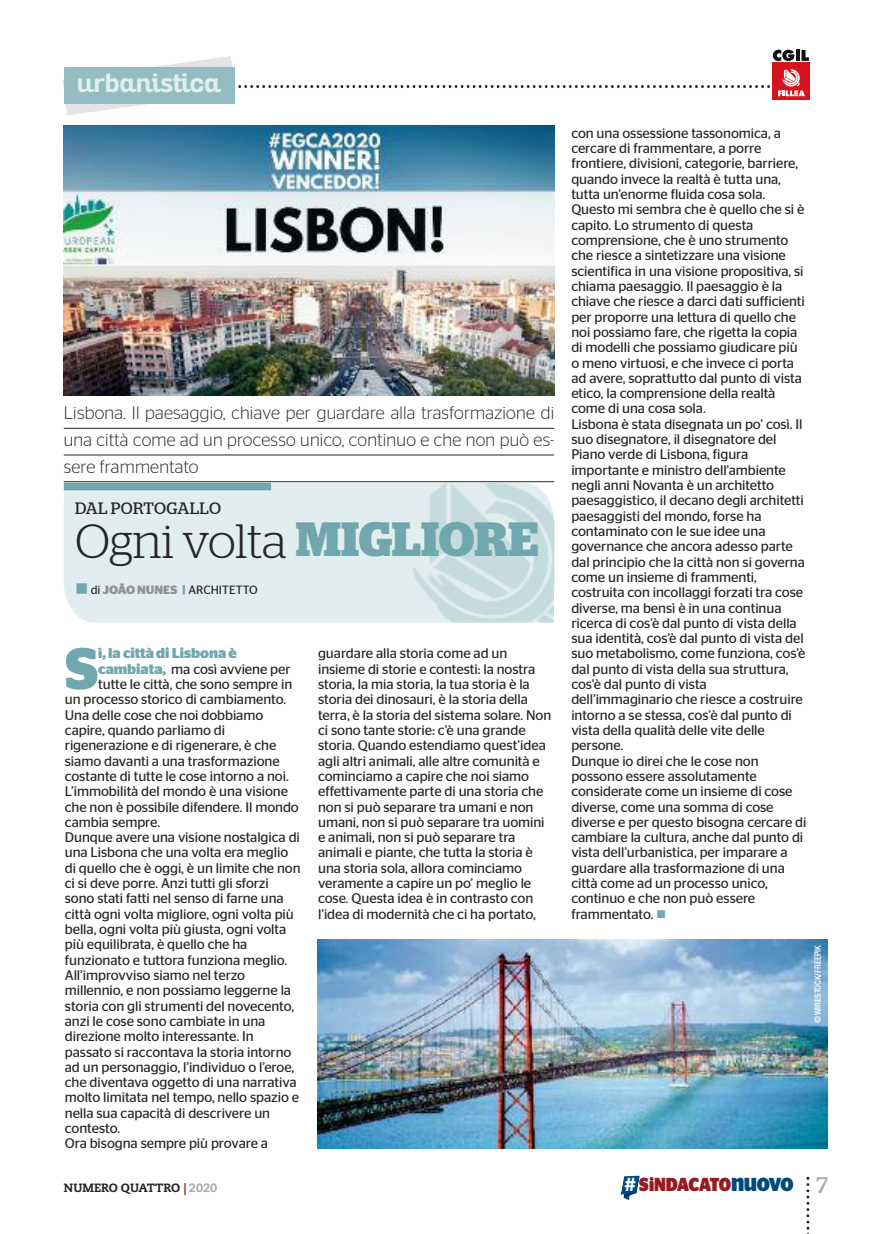
<style>
.page{position:relative;width:893px;height:1234px;background:#fff}
.page>*{position:absolute;margin:0;border:0;box-sizing:border-box;transform-origin:0 0}
.t1{font:700 58.05px "Stag Sans";color:#70a7af}
.t2{font:300 48px "Stag";letter-spacing:-.01em;color:#272526}
.t3{font:700 25.5px "Altair";color:#e2edef}
.t4{font:900 18.75px "Stag Sans";letter-spacing:-.025em;color:#961b20;scale:.85 1}
.t5{font:300 18px/26.7px "Stag Sans";letter-spacing:.015em;color:#272526;text-align:justify}
.t6{font:16.5px "Stag";letter-spacing:.02em;color:#272526}
.t7{font:700 14.4px "Stag Sans";letter-spacing:-.005em;color:#70a7af}
.t8{font:13.95px/15.3px "Stag Sans";letter-spacing:-.005em;color:#272526}
.t9{font:12px "Stag Sans";letter-spacing:.005em;color:#272526}
.t10{font:800 12px "Caecilia LT Std";color:#272526}
.t11{font:500 condensed 8.7px "Helvetica Neue LT Std";color:#fff}
.s1{font-weight:700;color:#70a7af}
.s2{color:#70a7af}
.s3{font-weight:700;color:#939293}
.s4{font-weight:900;color:#70a7af}
.s5{font-weight:700;font-size:14.4px;color:#70a7af}
.s6{color:#a81e25}
.s7{color:#a8a8a8}
.s8{font-weight:500;color:#fff}
.s9{font-weight:700;font-size:24.9px;color:#004b76}
.s10{font-family:"Stag";font-weight:400;font-size:22.5px;color:#a8a8a8}
</style>
<div class="page">
<svg style="left:806px;top:1176px;width:3px;height:54px"></svg>
<svg style="left:621px;top:1175px;width:19px;height:24px"></svg>
<svg style="left:62px;top:50px;width:747px;height:65px"></svg>
<div style="left:64px;top:68px;width:170px;height:36px;background:#94bdc3"></div>
<img style="left:64px;top:126px;width:490px;height:269px">
<div style="left:64px;top:483px;width:349px;height:139px;background:#e2edef"></div>
<img style="left:413px;top:483px;width:141px;height:139px">
<div style="left:64px;top:482px;width:207px;height:8px;background:#70a7af"></div>
<hr style="left:64px;top:428px;width:490px;height:1px;background:#272526">
<hr style="left:64px;top:454px;width:490px;height:1px;background:#272526">
<hr style="left:64px;top:481px;width:490px;height:1px;background:#272526">
<img style="left:317px;top:939px;width:510px;height:209px">
<h3 class="t3" style="left:78px;top:69px;width:145px">urbanistica</h3>
<p class="t5" style="left:64px;top:401px;width:492px">Lisbona. Il paesaggio, chiave per guardare alla trasformazione di una città come ad un processo unico, continuo e che non può es&shy;sere frammentato</p>
<p class="t6" style="left:75px;top:502px;width:147px">DAL PORTOGALLO</p>
<h2 class="t2" style="left:75px;top:524px;width:465px">Ogni volta <span class="s1">MIGLIORE</span></h2>
<p class="t9" style="left:75px;top:585px;width:184px"><span class="s2">■</span> di <span class="s3">JOÃONUNES</span> <span class="s4">|</span> ARCHITETTO</p>
<h1 class="t1" style="left:65px;top:648px;width:35px">S</h1>
<p class="t7" style="left:98px;top:648px;width:140px">ì,la cittàdi Lisbona è</p>
<p class="t8" style="left:98px;top:662px;width:194px"><span class="s5">cambiata,</span> ma così avviene per</p>
<p class="t8" style="left:98px;top:677px;width:196px">tutte le città, che sono sempre in</p>
<p class="t8" style="left:65px;top:692px;width:223px">un processo storico di cambiamento.</p>
<p class="t8" style="left:65px;top:708px;width:200px">Una delle cose che noi dobbiamo</p>
<p class="t8" style="left:65px;top:723px;width:162px">capire, quando parliamo di</p>
<p class="t8" style="left:65px;top:738px;width:213px">rigenerazione e di rigenerare, è che</p>
<p class="t8" style="left:65px;top:754px;width:216px">siamo davanti a una trasformazione</p>
<p class="t8" style="left:65px;top:769px;width:225px">costante di tutte le cose intorno a noi.</p>
<p class="t8" style="left:65px;top:784px;width:225px">L’immobilità del mondo è una visione</p>
<p class="t8" style="left:65px;top:800px;width:236px">che non è possibile difendere. Il mondo</p>
<p class="t8" style="left:65px;top:815px;width:97px">cambia sempre.</p>
<p class="t8" style="left:65px;top:830px;width:237px">Dunque avere una visione nostalgica di</p>
<p class="t8" style="left:65px;top:845px;width:225px">una Lisbona che una volta era meglio</p>
<p class="t8" style="left:65px;top:861px;width:237px">di quello che è oggi, è un limite che non</p>
<p class="t8" style="left:65px;top:876px;width:206px">ci si deve porre. Anzi tutti gli sforzi</p>
<p class="t8" style="left:65px;top:891px;width:220px">sono stati fatti nel senso di farne una</p>
<p class="t8" style="left:65px;top:907px;width:230px">città ogni volta migliore, ogni volta più</p>
<p class="t8" style="left:65px;top:922px;width:223px">bella, ogni volta più giusta, ogni volta</p>
<p class="t8" style="left:65px;top:937px;width:184px">più equilibrata, è quello che ha</p>
<p class="t8" style="left:65px;top:953px;width:224px">funzionato e tuttora funziona meglio.</p>
<p class="t8" style="left:65px;top:968px;width:182px">All’improvviso siamo nel terzo</p>
<p class="t8" style="left:65px;top:983px;width:228px">millennio, e non possiamo leggerne la</p>
<p class="t8" style="left:65px;top:998px;width:231px">storia con gli strumenti del novecento,</p>
<p class="t8" style="left:65px;top:1014px;width:202px">anzi le cose sono cambiate in una</p>
<p class="t8" style="left:65px;top:1029px;width:190px">direzione molto interessante. In</p>
<p class="t8" style="left:65px;top:1044px;width:228px">passato si raccontava la storia intorno</p>
<p class="t8" style="left:65px;top:1060px;width:231px">ad un personaggio, l’individuo o l’eroe,</p>
<p class="t8" style="left:65px;top:1075px;width:233px">che diventava oggetto di una narrativa</p>
<p class="t8" style="left:65px;top:1090px;width:236px">molto limitata nel tempo, nello spazio e</p>
<p class="t8" style="left:65px;top:1106px;width:207px">nella sua capacità di descrivere un</p>
<p class="t8" style="left:65px;top:1121px;width:57px">contesto.</p>
<p class="t8" style="left:65px;top:1136px;width:205px">Ora bisogna sempre più provare a</p>
<p class="t8" style="left:318px;top:647px;width:235px">guardare alla storia come ad un insieme di storie e contesti: la nostra storia, la mia storia, la tua storia è la storia dei dinosauri, è la storia della terra, è la storia del sistema solare. Non ci sono tante storie: c’è una grande storia. Quando estendiamo quest’idea agli altri animali, alle altre comunità e cominciamo a capire che noi siamo effettivamente parte di una storia che non si può separare tra umani e non umani, non si può separare tra uomini e animali, non si può separare tra animali e piante, che tutta la storia è una storia sola, allora cominciamo veramente a capire un po’ meglio le cose. Questa idea è in contrasto con l’idea di modernità che ci ha portato,</p>
<p class="t8" style="left:571px;top:126px;width:237px">con una ossessione tassonomica, a cercare di frammentare, a porre frontiere, divisioni, categorie, barriere, quando invece la realtà è tutta una, tutta un’enorme fluida cosa sola.<br>Questo mi sembra che è quello che si è capito. Lo strumento di questa comprensione, che è uno strumento che riesce a sintetizzare una visione scientifica in una visione propositiva, si chiama paesaggio. Il paesaggio è la chiave che riesce a darci dati sufficienti per proporre una lettura di quello che noi possiamo fare, che rigetta la copia di modelli che possiamo giudicare più o meno virtuosi, e che invece ci porta ad avere, soprattutto dal punto di vista etico, la comprensione della realtà come di una cosa sola.<br>Lisbona è stata disegnata un po’ così. Il suo disegnatore, il disegnatore del Piano verde di Lisbona, figura importante e ministro dell’ambiente negli anni Novanta è un architetto paesaggistico, il decano degli architetti paesaggisti del mondo, forse ha contaminato con le sue idee una governance che ancora adesso parte dal principio che la città non si governa come un insieme di frammenti, costruita con incollaggi forzati tra cose diverse, ma bensì è in una continua ricerca di cos’è dal punto di vista della sua identità, cos’è dal punto di vista del suo metabolismo, come funziona, cos’è dal punto di vista della sua struttura, cos’è dal punto di vista dell’immaginario che riesce a costruire intorno a se stessa, cos’è dal punto di vista della qualità delle vite delle persone.<br>Dunque io direi che le cose non possono essere assolutamente considerate come un insieme di cose diverse, come una somma di cose diverse e per questo bisogna cercare di cambiare la cultura, anche dal punto di vista dell’urbanistica, per imparare a guardare alla trasformazione di una città come ad un processo unico, continuo e che non può essere frammentato. <span class="s2">■</span></p>
<p class="t11" style="left:815px;top:1023px;width:80px;rotate:-90deg">© WIRESTOCK/FREEPIK</p>
<p class="t10" style="left:64px;top:1182px;width:155px">NUMERO QUATTRO <span class="s6">|</span> <span class="s7">2020</span></p>
<h3 class="t4" style="left:624px;top:1177px;width:241px"><span class="s8">#</span> SiNDACATO<span class="s9">nuovo</span> <span class="s10">7</span></h3>
</div>
